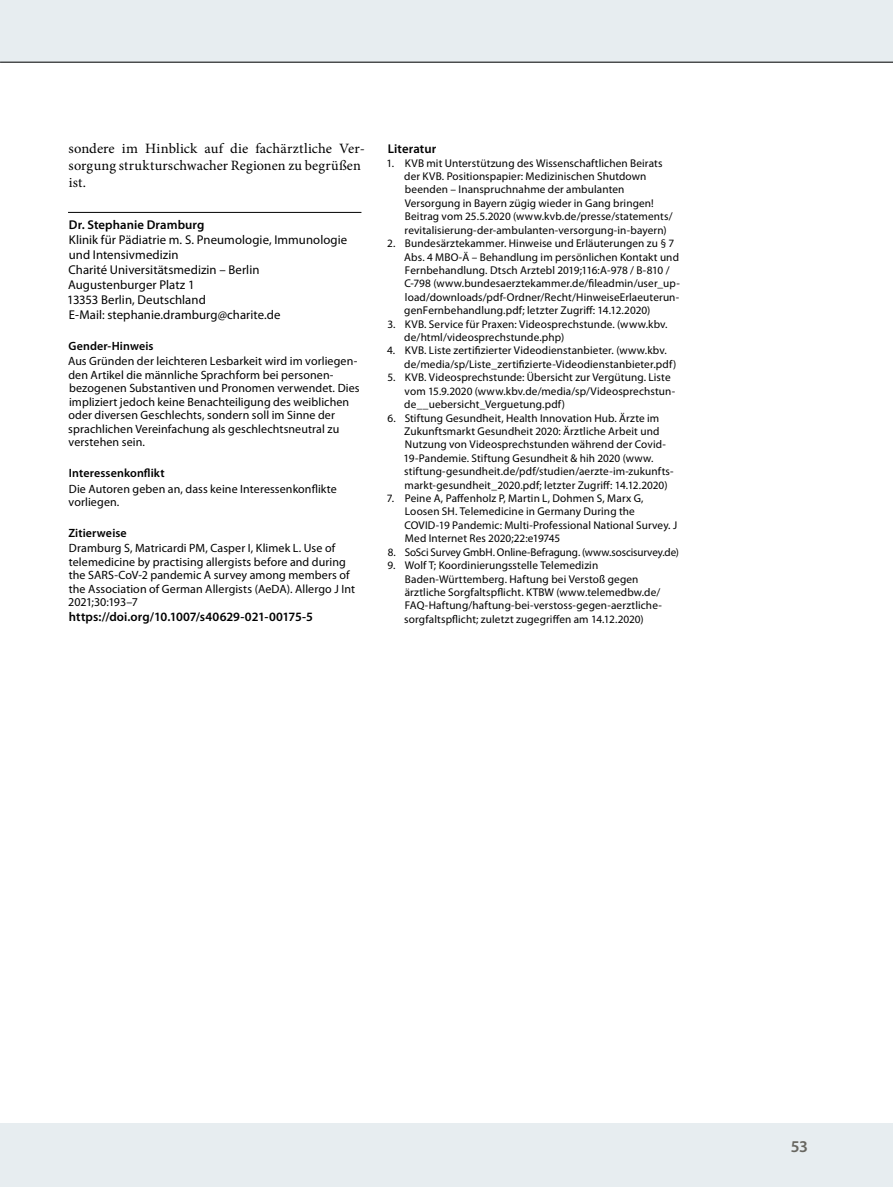
<style>
.page{position:relative;width:893px;height:1187px;background:#fff}
.page>*{position:absolute;margin:0;border:0;box-sizing:border-box;transform-origin:0 0}
.t1{font:600 16.5px "Myriad Pro";color:#676660}
.Para_Indent{font:14.25px/17px "Minion Pro";letter-spacing:.01em;color:#000}
.Para_Box_Author_Appe{font:12.75px/15px "Myriad Pro";letter-spacing:.005em;color:#000}
.Para_DOI_2{font:600 12.75px "Myriad Pro";letter-spacing:.005em;color:#000}
.Box_Heading_Author_P{font:600 12.75px "Myriad Pro";letter-spacing:.005em;color:#000}
.NoXML_Bibliography_H{font:600 12.75px "Myriad Pro";letter-spacing:.005em;color:#000}
.Conflict_Para_x{font:12px/13.5px "Myriad Pro";letter-spacing:.01em;color:#000}
.Conflict_Heading_x{font:600 12px "Myriad Pro";letter-spacing:.01em;color:#000}
.t2{font:11.25px/13.4px "Myriad Pro";letter-spacing:.01em;color:#000}
.t3{font:11.25px "Myriad Pro";letter-spacing:-.01em;color:#000}
</style>
<div class="page">
<div style="left:0;top:1123px;width:893px;height:63px;background:#e7edf0"></div>
<div style="left:0;top:0;width:893px;height:62px;background:#e7edf0"></div>
<hr style="left:68px;top:212px;width:293px;height:1px;background:#000">
<hr style="left:0;top:62px;width:893px;height:1px;background:#000">
<p class="Para_Indent" style="left:69px;top:140px;width:296px">sondere im Hinblick auf die fachärztliche Ver&shy;sorgung strukturschwacher Regionen zu begrüßen ist.</p>
<p class="Box_Heading_Author_P" style="left:69px;top:217px;width:137px">Dr. Stephanie Dramburg</p>
<p class="Para_Box_Author_Appe" style="left:69px;top:232px;width:280px">Klinik für Pädiatrie m. S. Pneumologie, Immunologie und Intensivmedizin</p>
<p class="Para_Box_Author_Appe" style="left:69px;top:262px;width:192px">Charité Universitätsmedizin – Berlin</p>
<p class="Para_Box_Author_Appe" style="left:68px;top:277px;width:128px">Augustenburger Platz 1</p>
<p class="Para_Box_Author_Appe" style="left:67px;top:292px;width:140px">13353 Berlin, Deutschland</p>
<p class="Para_Box_Author_Appe" style="left:69px;top:307px;width:213px">E-Mail: stephanie.dramburg@charite.de</p>
<p class="Conflict_Heading_x" style="left:69px;top:338px;width:86px">Gender-Hinweis</p>
<p class="Conflict_Para_x" style="left:68px;top:354px;width:293px">Aus Gründen der leichteren Lesbarkeit wird im vorliegen&shy;den Artikel die männliche Sprachform bei personen&shy;bezogenen Substantiven und Pronomen verwendet. Dies impliziert jedoch keine Benachteiligung des weiblichen oder diversen Geschlechts, sondern soll im Sinne der sprachlichen Vereinfachung als geschlechtsneutral zu verstehen sein.</p>
<p class="Conflict_Heading_x" style="left:69px;top:465px;width:97px">Interessenkonflikt</p>
<p class="Conflict_Para_x" style="left:69px;top:481px;width:270px">Die Autoren geben an, dass keine Interessenkonflikte vorliegen.</p>
<p class="Conflict_Heading_x" style="left:68px;top:525px;width:60px">Zitierweise</p>
<p class="Conflict_Para_x" style="left:68px;top:541px;width:288px">Dramburg S, Matricardi PM, Casper I, Klimek L. Use of telemedicine by practising allergists before and during the SARS-CoV-2 pandemic A survey among members of the Association of German Allergists (AeDA). Allergo J Int 2021;30:193–7</p>
<p class="Para_DOI_2" style="left:69px;top:608px;width:246px">https://doi.org/10.1007/s40629-021-00175-5</p>
<p class="NoXML_Bibliography_H" style="left:388px;top:141px;width:50px">Literatur</p>
<p class="t2" style="left:404px;top:156px;width:270px;text-indent:-18px">1. KVB mit Unterstützung des Wissenschaftlichen Beirats der KVB. Positionspapier: Medizinischen Shutdown beenden – Inanspruchnahme der ambulanten Versorgung in Bayern zügig wieder in Gang bringen!<br>Beitrag vom 25.5.2020 (www.kvb.de/presse/statements/ revitalisierung-der-ambulanten-versorgung-in-bayern)</p>
<p class="t2" style="left:404px;top:236px;width:277px;text-indent:-17px">2. Bundesärztekammer. Hinweise und Erläuterungen zu § 7<br>Abs. 4 MBO-Ä – Behandlung im persönlichen Kontakt und Fernbehandlung. Dtsch Arztebl 2019;116:A-978 / B-810 / C-798 (www.bundesaerztekammer.de/fileadmin/user_up&shy;load/downloads/pdf-Ordner/Recht/HinweiseErlaeuterun&shy;genFernbehandlung.pdf; letzter Zugriff: 14.12.2020)</p>
<p class="t2" style="left:404px;top:317px;width:265px;text-indent:-17px">3. KVB. Service für Praxen: Videosprechstunde. (www.kbv. de/html/videosprechstunde.php)</p>
<p class="t2" style="left:404px;top:344px;width:273px;text-indent:-17px">4. KVB. Liste zertifizierter Videodienstanbieter. (www.kbv. de/media/sp/Liste_zertifizierte-Videodienstanbieter.pdf)</p>
<p class="t2" style="left:404px;top:370px;width:272px;text-indent:-17px">5. KVB. Videosprechstunde: Übersicht zur Vergütung. Liste vom 15.9.2020 (www.kbv.de/media/sp/Videosprechstun&shy;de__uebersicht_Verguetung.pdf)</p>
<p class="t2" style="left:404px;top:411px;width:272px;text-indent:-16px">6. Stiftung Gesundheit, Health Innovation Hub. Ärzte im Zukunftsmarkt Gesundheit 2020: Ärztliche Arbeit und Nutzung von Videosprechstunden während der Covid-19-Pandemie. Stiftung Gesundheit &amp; hih 2020 (www. stiftung-gesundheit.de/pdf/studien/aerzte-im-zukunfts&shy;markt-gesundheit_2020.pdf; letzter Zugriff: 14.12.2020)</p>
<p class="t2" style="left:405px;top:491px;width:274px;text-indent:-18px">7. Peine A, Paffenholz P, Martin L, Dohmen S, Marx G, Loosen SH. Telemedicine in Germany During the COVID-19 Pandemic: Multi-Professional National Survey. J Med Internet Res 2020;22:e19745</p>
<p class="t3" style="left:388px;top:545px;width:293px">8. SoSci Survey GmbH. Online-Befragung. (www.soscisurvey.de)</p>
<p class="t2" style="left:404px;top:558px;width:259px;text-indent:-17px">9. Wolf T; Koordinierungsstelle Telemedizin Baden-Württemberg. Haftung bei Verstoß gegen ärztliche Sorgfaltspflicht. KTBW (www.telemedbw.de/ FAQ-Haftung/haftung-bei-verstoss-gegen-aerztliche&shy;sorgfaltspflicht; zuletzt zugegriffen am 14.12.2020)</p>
<h1 class="t1" style="left:791px;top:1135px;width:19px">53</h1>
</div>
